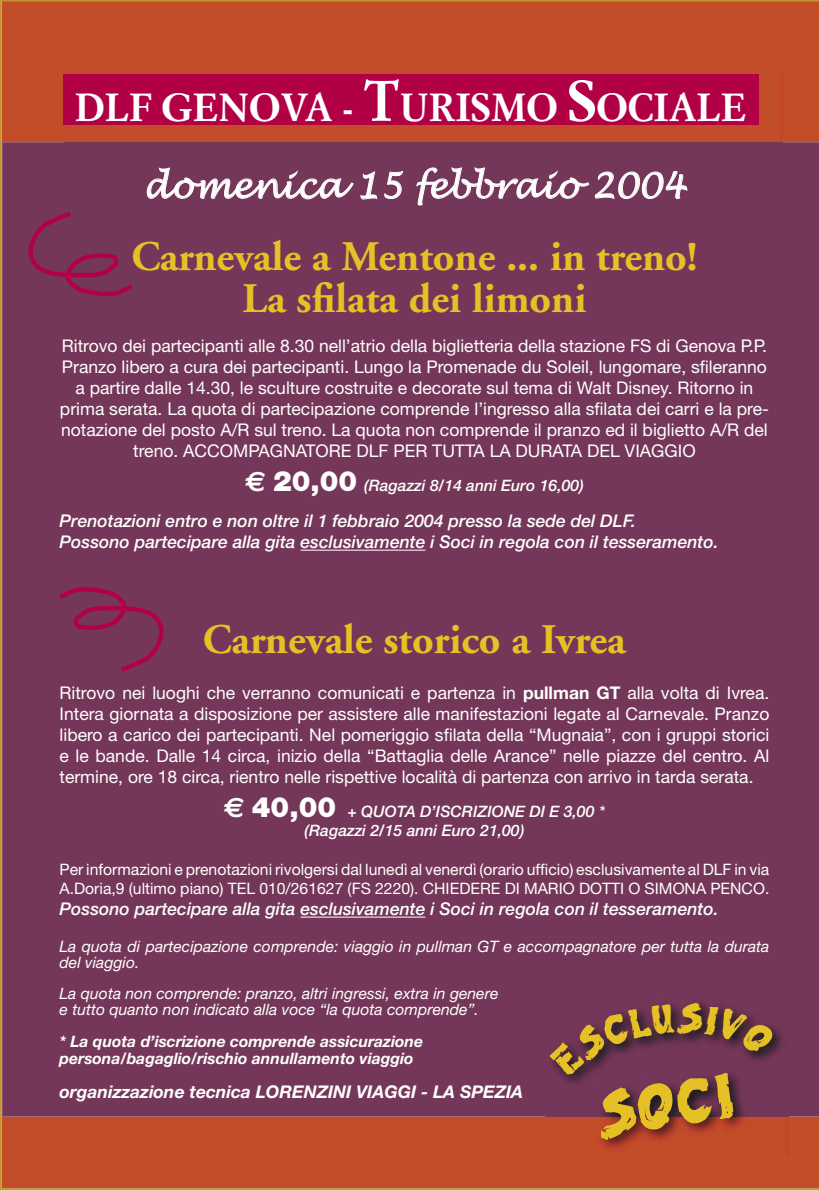
<style>
.page{position:relative;width:819px;height:1191px;background:#fff}
.page>*{position:absolute;margin:0;border:0;box-sizing:border-box;transform-origin:0 0}
.t1{font:64.75px "Wet Paint";color:#e6c126}
.t2{font:700 42px/42px "Adobe Garamond";color:#e6c126;text-align:center}
.t3{font:700 38.5px "Simoncini Garamond";color:#fff}
.t4{font:italic 35px "Lucida Handwriting";color:#fff}
.t5{font:17.5px/21px "Helvetica Neue";color:#fff;text-align:center}
.t6{font:italic 500 17.5px/21px "Helvetica Neue";color:#fff}
.t7{font:italic 700 17.5px "Helvetica Neue";color:#fff}
.t8{font:italic 15.75px/15.8px "Helvetica Neue";color:#fff}
.t9{font:15.75px/18.9px "Helvetica Neue";color:#fff}
.t10{font:italic 500 15.75px/18.9px "Helvetica Neue";color:#fff}
.t11{font:italic 700 15.75px/17.5px "Helvetica Neue";color:#fff}
.s1{font-size:56px}
.s2{font-weight:900;font-style:normal;font-size:28px}
.s3{font-weight:700}
</style>
<div class="page">
<div style="left:0;top:0;width:819px;height:1190px;background:#c44d29"></div>
<div style="left:2px;top:142px;width:817px;height:974px;background:#753759"></div>
<svg style="left:146px;top:166px;width:208px;height:34px"></svg>
<svg style="left:360px;top:170px;width:17px;height:30px"></svg>
<svg style="left:384px;top:170px;width:20px;height:29px"></svg>
<svg style="left:415px;top:166px;width:272px;height:40px"></svg>
<hr style="left:300px;top:550px;width:125px;height:1px;background:#fff">
<hr style="left:300px;top:916px;width:125px;height:1px;background:#fff">
<img style="left:545px;top:996px;width:243px;height:159px">
<img style="left:64px;top:75px;width:718px;height:75px">
<div style="left:63px;top:74px;width:695px;height:51px;background:#b20047"></div>
<svg style="left:23px;top:208px;width:115px;height:90px"></svg>
<svg style="left:54px;top:585px;width:115px;height:90px"></svg>
<svg style="left:245px;top:471px;width:20px;height:20px"></svg>
<svg style="left:224px;top:797px;width:20px;height:20px"></svg>
<svg style="left:548px;top:1001px;width:227px;height:75px"></svg>
<p class="t3" style="left:75px;top:83px;width:673px">DLF GENOVA - <span class="s1">T</span>URISMO <span class="s1">S</span>OCIALE</p>
<p class="t4" style="left:143px;top:164px;width:544px">domenica 15 febbraio 2004</p>
<p class="t2" style="left:131px;top:236px;width:567px">Carnevale a Mentone ... in treno!<br>La sfilata dei limoni</p>
<p class="t5" style="left:60px;top:335px;width:710px">Ritrovo dei partecipanti alle 8.30 nell’atrio della biglietteria della stazione FS di Genova P.P.<br>Pranzo libero a cura dei partecipanti. Lungo la Promenade du Soleil, lungomare, sfileranno a partire dalle 14.30, le sculture costruite e decorate sul tema di Walt Disney. Ritorno in prima serata. La quota di partecipazione comprende l’ingresso alla sfilata dei carri e la pre&shy;notazione del posto A/R sul treno. La quota non comprende il pranzo ed il biglietto A/R del treno. ACCOMPAGNATORE DLF PER TUTTA LA DURATA DEL VIAGGIO</p>
<p class="t10" style="left:273px;top:475px;width:312px"><span class="s2">20,00</span> (Ragazzi 8/14 anni Euro 16,00)</p>
<p class="t6" style="left:60px;top:510px;width:660px">Prenotazioni entro e non oltre il 1 febbraio 2004 presso la sede del DLF.<br>Possono partecipare alla gita esclusivamente i Soci in regola con il tesseramento.</p>
<p class="t2" style="left:203px;top:620px;width:424px">Carnevale storico a Ivrea</p>
<p class="t5" style="left:60px;top:682px;width:711px;text-align:justify">Ritrovo nei luoghi che verranno comunicati e partenza in <span class="s3">pullman GT</span> alla volta di Ivrea.<br>Intera giornata a disposizione per assistere alle manifestazioni legate al Carnevale. Pranzo libero a carico dei partecipanti. Nel pomeriggio sfilata della “Mugnaia”, con i gruppi storici e le bande. Dalle 14 circa, inizio della “Battaglia delle Arance” nelle piazze del centro. Al termine, ore 18 circa, rientro nelle rispettive località di partenza con arrivo in tarda serata.</p>
<p class="t10" style="left:304px;top:801px;width:302px;text-indent:-53px"><span class="s2">40,00</span> + QUOTA D’ISCRIZIONE DI E 3,00 * (Ragazzi 2/15 anni Euro 21,00)</p>
<p class="t9" style="left:60px;top:860px;width:711px">Per informazioni e prenotazioni rivolgersi dal lunedì al venerdì (orario ufficio) esclusivamente al DLF in via<br>A.Doria,9 (ultimo piano) TEL 010/261627 (FS 2220). CHIEDERE DI MARIO DOTTI O SIMONA PENCO.</p>
<p class="t6" style="left:60px;top:898px;width:660px">Possono partecipare alla gita esclusivamente i Soci in regola con il tesseramento.</p>
<p class="t8" style="left:60px;top:938px;width:711px">La quota di partecipazione comprende: viaggio in pullman GT e accompagnatore per tutta la durata del viaggio.</p>
<p class="t8" style="left:60px;top:985px;width:440px">La quota non comprende: pranzo, altri ingressi, extra in genere e tutto quanto non indicato alla voce “la quota comprende”.</p>
<p class="t11" style="left:60px;top:1032px;width:365px">* La quota d’iscrizione comprende assicurazione persona/bagaglio/rischio annullamento viaggio</p>
<p class="t7" style="left:60px;top:1080px;width:465px">organizzazione tecnica LORENZINI VIAGGI - LA SPEZIA</p>
<p class="t1" style="left:592px;top:1087px;width:141px;rotate:-9deg">SOCI</p>
</div>
